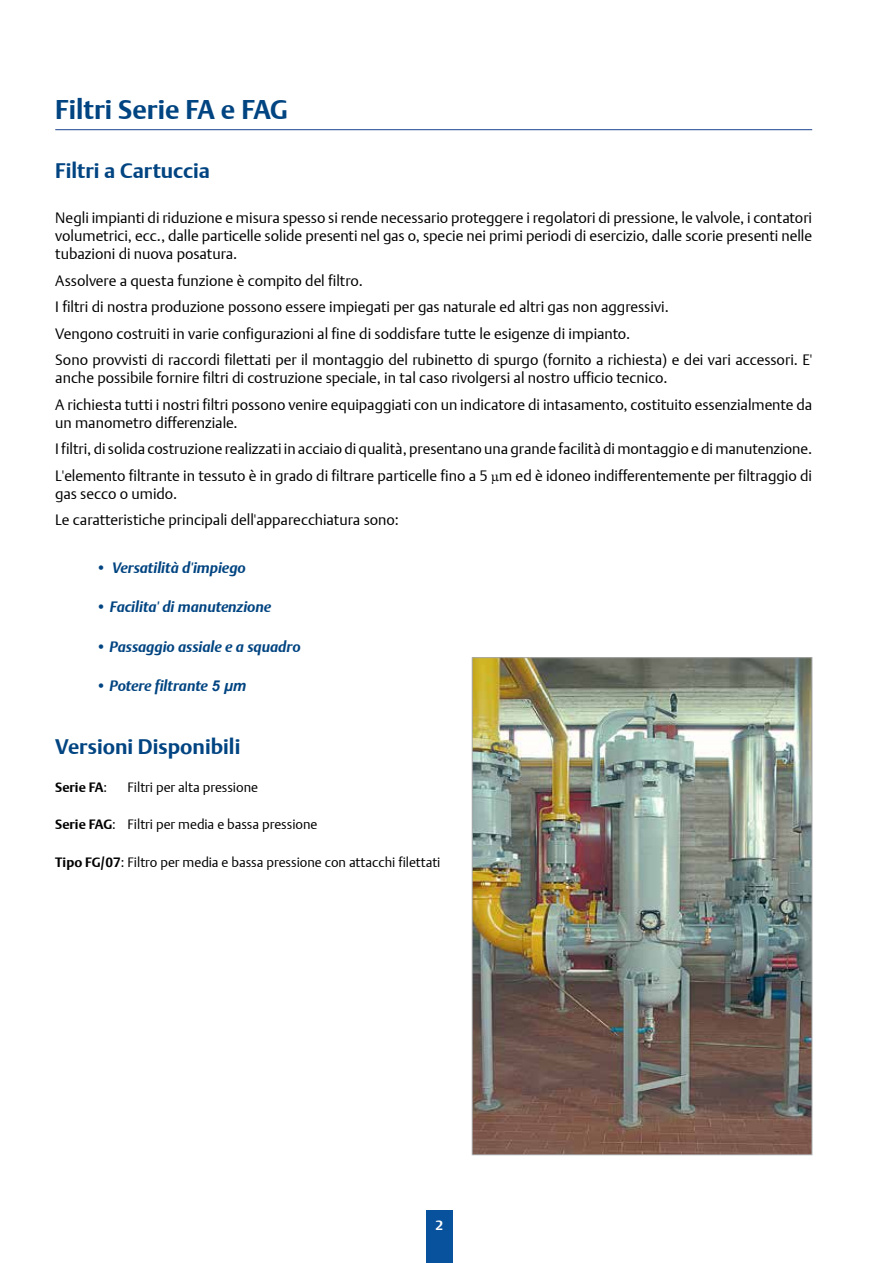
<style>
.page{position:relative;width:893px;height:1263px;background:#fff}
.page>*{position:absolute;margin:0;border:0;box-sizing:border-box;transform-origin:0 0}
.t1{font:700 27px "DTL Argo T";color:#004481}
.t2{font:700 21px "DTL Argo T";color:#004481}
.t3{font:15px/26.5px "DTL Argo T Light";color:#000}
.t4{font:italic 700 15px "DTL Argo T";color:#004481}
.t5{font:13.5px "DTL Argo T Light";color:#000}
.t6{font:700 13.5px "DTL Argo T";color:#000}
.t7{font:700 13.5px "DTL Argo T";color:#fff}
.s1{font-family:"Arial"}
.s2{font-family:"DTL Argo T Light";font-weight:400}
.s3{font-family:"DTL Argo T";font-weight:700}
</style>
<div class="page">
<div style="left:426px;top:1210px;width:26px;height:53px;background:#08519c"></div>
<hr style="left:55px;top:129px;width:757px;height:1px;background:#1b4391">
<img style="left:474px;top:659px;width:336px;height:494px">
<h1 class="t1" style="left:55px;top:94px;width:234px">Filtri Serie FA e FAG</h1>
<h2 class="t2" style="left:55px;top:158px;width:156px">Filtri a Cartuccia</h2>
<p class="t3" style="left:55px;top:209px;width:758px;line-height:18px;text-align:justify">Negli impianti di riduzione e misura spesso si rende necessario proteggere i regolatori di pressione, le valvole, i contatori volumetrici, ecc., dalle particelle solide presenti nel gas o, specie nei primi periodi di esercizio, dalle scorie presenti nelle tubazioni di nuova posatura.</p>
<p class="t3" style="left:55px;top:267px;width:758px">Assolvere a questa funzione è compito del filtro.<br>I filtri di nostra produzione possono essere impiegati per gas naturale ed altri gas non aggressivi.<br>Vengono costruiti in varie configurazioni al fine di soddisfare tutte le esigenze di impianto.<br>Sono provvisti di raccordi filettati per il montaggio del rubinetto di spurgo (fornito a richiesta) e dei vari accessori. E'</p>
<p class="t3" style="left:55px;top:365px;width:758px">anche possibile fornire filtri di costruzione speciale, in tal caso rivolgersi al nostro ufficio tecnico.<br>A richiesta tutti i nostri filtri possono venire equipaggiati con un indicatore di intasamento, costituito essenzialmente da</p>
<p class="t3" style="left:55px;top:409px;width:758px">un manometro differenziale.<br>I filtri, di solida costruzione realizzati in acciaio di qualità, presentano una grande facilità di montaggio e di manutenzione.<br>L'elemento filtrante in tessuto è in grado di filtrare particelle fino a 5 µm ed è idoneo indifferentemente per filtraggio di</p>
<p class="t3" style="left:55px;top:480px;width:345px">gas secco o umido.<br>Le caratteristiche principali dell'apparecchiatura sono:</p>
<p class="t4" style="left:96px;top:559px;width:152px">• Versatilità d'impiego</p>
<p class="t4" style="left:96px;top:598px;width:177px">• Facilita' di manutenzione</p>
<p class="t4" style="left:96px;top:637px;width:206px">• Passaggio assiale e a squadro</p>
<p class="t4" style="left:96px;top:677px;width:152px">• Potere filtrante <span class="s1">5 µm</span></p>
<h2 class="t2" style="left:55px;top:734px;width:187px">Versioni Disponibili</h2>
<p class="t6" style="left:55px;top:779px;width:54px">Serie FA<span class="s2">:</span></p>
<p class="t5" style="left:128px;top:779px;width:132px">Filtri per alta pressione</p>
<p class="t5" style="left:55px;top:816px;width:264px"><span class="s3">Serie FAG</span>: Filtri per media e bassa pressione</p>
<p class="t5" style="left:55px;top:854px;width:387px"><span class="s3">Tipo FG/07</span>: Filtro per media e bassa pressione con attacchi filettati</p>
<p class="t7" style="left:436px;top:1217px;width:9px">2</p>
</div>
